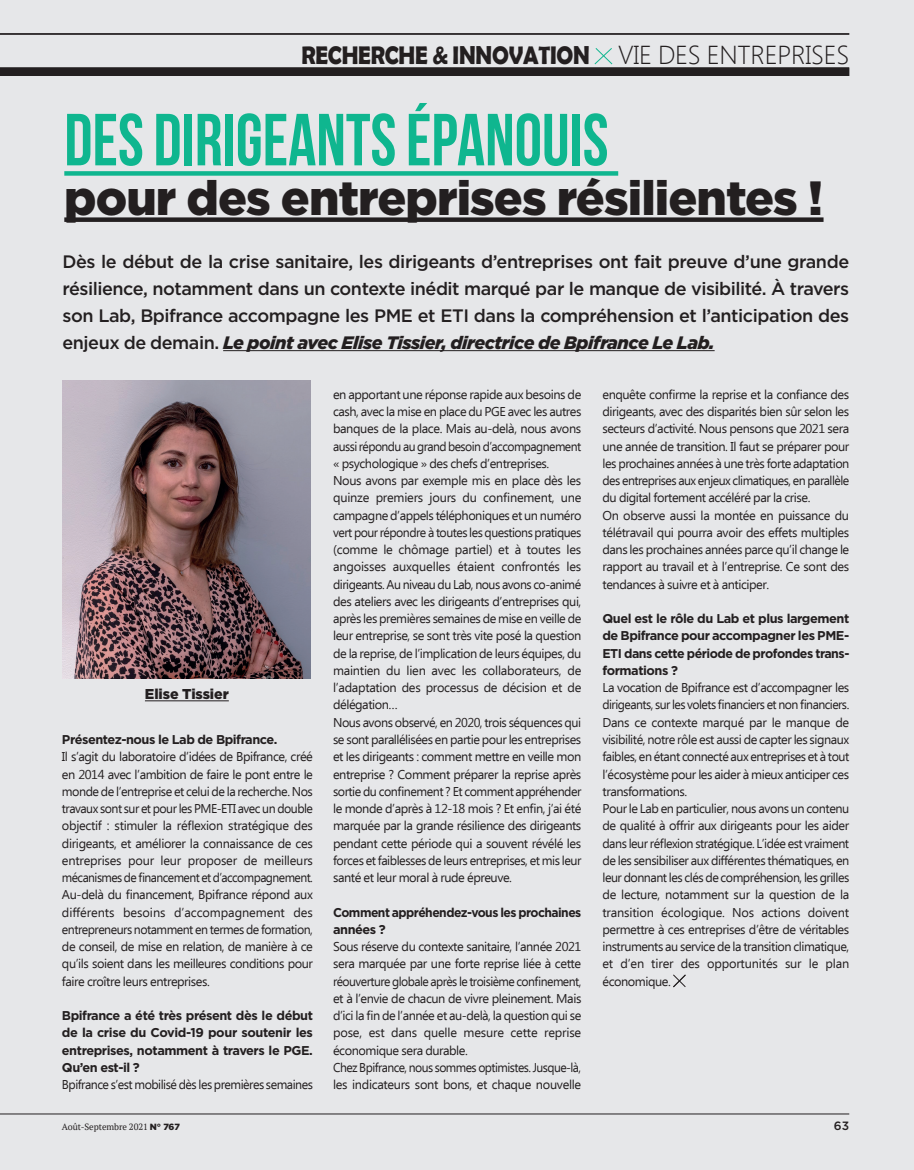
<style>
.page{position:relative;width:914px;height:1170px;background:#fff}
.page>*{position:absolute;margin:0;border:0;box-sizing:border-box;transform-origin:0 0}
.t1{font:700 73.5px "Bebas Neue";color:#0fb68f;scale:.94 1}
.t2{font:900 48px "Gotham";letter-spacing:-.02em;color:#231f20}
.t3{font:700 25.5px "Berlin Sans FB Demi";letter-spacing:-.01em;color:#231f20;scale:.88 1}
.t4{font:500 18px/27px "Gotham";letter-spacing:-.025em;color:#231f20;text-align:justify}
.t5{font:900 14.25px "Gotham";letter-spacing:-.005em;color:#231f20}
.t6{font:12.75px/17.2px "Ebrima";letter-spacing:-.035em;color:#231f20}
.t7{font:700 12.75px/17.2px "Gotham";letter-spacing:-.04em;color:#231f20;text-align:justify}
.t8{font:700 12.75px/17.2px "Gotham";letter-spacing:-.04em;color:#231f20;scale:.95 1}
.t9{font:500 12px "Gotham";color:#231f20}
.t10{font:9px "PT Serif";letter-spacing:-.005em;color:#231f20}
.s1{font-family:"Segoe UI";font-weight:300;font-size:25.95px}
.s2{font-weight:900;font-style:italic}
.s3{font-family:"Gotham";font-weight:900}
</style>
<div class="page">
<div style="left:0;top:0;width:913px;height:1169px;background:#e6e7e9"></div>
<hr style="left:0;top:1113px;width:848px;height:1px;background:#231f20">
<div style="left:64px;top:171px;width:554px;height:5px;background:#0fb68f"></div>
<div style="left:64px;top:217px;width:759px;height:5px;background:#231f20"></div>
<hr style="left:223px;top:350px;width:491px;height:1px;background:#231f20">
<svg style="left:594px;top:48px;width:19px;height:17px"></svg>
<svg style="left:673px;top:974px;width:12px;height:13px"></svg>
<img style="left:63px;top:380px;width:248px;height:298px">
<hr style="left:145px;top:700px;width:84px;height:1px;background:#231f20">
<div style="left:0;top:67px;width:848px;height:9px;background:#231f20"></div>
<hr style="left:0;top:34px;width:848px;height:1px;background:#231f20">
<h3 class="t3" style="left:301px;top:41px;width:624px">RECHERCHE &amp; INNOVATION <span class="s1">VIE DES ENTREPRISES</span></h3>
<h1 class="t1" style="left:64px;top:100px;width:580px">DES DIRIGEANTS ÉPANOUIS</h1>
<h2 class="t2" style="left:64px;top:165px;width:760px">pour des entreprises résilientes !</h2>
<p class="t4" style="left:62px;top:248px;width:787px">Dès le début de la crise sanitaire, les dirigeants d’entreprises ont fait preuve d’une grande résilience, notamment dans un contexte inédit marqué par le manque de visibilité. À travers son Lab, Bpifrance accompagne les PME et ETI dans la compréhension et l’anticipation des enjeux de demain. <span class="s2">Le point avec Elise Tissier, directrice de Bpifrance Le Lab.</span></p>
<p class="t5" style="left:145px;top:684px;width:85px">Elise Tissier</p>
<p class="t7" style="left:62px;top:730px;width:217px">Présentez-nous le Lab de Bpifrance.</p>
<p class="t6" style="left:62px;top:749px;width:252px;text-align:justify">Il s’agit du laboratoire d’idées de Bpifrance, créé en 2014 avec l’ambition de faire le pont entre le monde de l’entreprise et celui de la recherche. Nos travaux sont sur et pour les PME-ETI avec un double objectif : stimuler la réflexion stratégique des dirigeants, et améliorer la connaissance de ces entreprises pour leur proposer de meilleurs mécanismes de financement et d’accompagnement.<br>Au-delà du financement, Bpifrance répond aux différents besoins d’accompagnement des entrepreneurs notamment en termes de formation, de conseil, de mise en relation, de manière à ce qu’ils soient dans les meilleures conditions pour faire croître leurs entreprises.</p>
<p class="t7" style="left:62px;top:1006px;width:252px">Bpifrance a été très présent dès le début de la crise du Covid-19 pour soutenir les entreprises, notamment à travers le PGE.<br>Qu’en est-il ?</p>
<p class="t6" style="left:62px;top:1076px;width:252px">Bpifrance s’est mobilisé dès les premières semaines</p>
<p class="t6" style="left:333px;top:386px;width:250px">en apportant une réponse rapide aux besoins de cash, avec la mise en place du PGE avec les autres banques de la place. Mais au-delà, nous avons aussi répondu au grand besoin d’accompagnement « psychologique » des chefs d’entreprises.<br>Nous avons par exemple mis en place dès les quinze premiers jours du confinement, une campagne d’appels téléphoniques et un numéro vert pour répondre à toutes les questions pratiques (comme le chômage partiel) et à toutes les angoisses auxquelles étaient confrontés les dirigeants. Au niveau du Lab, nous avons co-animé des ateliers avec les dirigeants d’entreprises qui, après les premières semaines de mise en veille de leur entreprise, se sont très vite posé la question de la reprise, de l’implication de leurs équipes, du maintien du lien avec les collaborateurs, de l’adaptation des processus de décision et de délégation…<br>Nous avons observé, en 2020, trois séquences qui se sont parallélisées en partie pour les entreprises et les dirigeants : comment mettre en veille mon entreprise ? Comment préparer la reprise après sortie du confinement ? Et comment appréhender le monde d’après à 12-18 mois ? Et enfin, j’ai été marquée par la grande résilience des dirigeants pendant cette période qui a souvent révélé les forces et faiblesses de leurs entreprises, et mis leur santé et leur moral à rude épreuve.</p>
<p class="t8" style="left:333px;top:903px;width:263px">Comment appréhendez-vous les prochaines années ?</p>
<p class="t6" style="left:333px;top:938px;width:250px">Sous réserve du contexte sanitaire, l’année 2021 sera marquée par une forte reprise liée à cette réouverture globale après le troisième confinement, et à l’envie de chacun de vivre pleinement. Mais d’ici la fin de l’année et au-delà, la question qui se pose, est dans quelle mesure cette reprise économique sera durable.<br>Chez Bpifrance, nous sommes optimistes. Jusque-là, les indicateurs sont bons, et chaque nouvelle</p>
<p class="t6" style="left:602px;top:386px;width:248px">enquête confirme la reprise et la confiance des dirigeants, avec des disparités bien sûr selon les secteurs d’activité. Nous pensons que 2021 sera une année de transition. Il faut se préparer pour les prochaines années à une très forte adaptation des entreprises aux enjeux climatiques, en parallèle du digital fortement accéléré par la crise.<br>On observe aussi la montée en puissance du télétravail qui pourra avoir des effets multiples dans les prochaines années parce qu’il change le rapport au travail et à l’entreprise. Ce sont des tendances à suivre et à anticiper.</p>
<p class="t7" style="left:602px;top:610px;width:248px">Quel est le rôle du Lab et plus largement de Bpifrance pour accompagner les PME-ETI dans cette période de profondes trans&shy;formations ?</p>
<p class="t6" style="left:602px;top:680px;width:248px">La vocation de Bpifrance est d’accompagner les dirigeants, sur les volets financiers et non financiers.<br>Dans ce contexte marqué par le manque de visibilité, notre rôle est aussi de capter les signaux faibles, en étant connecté aux entreprises et à tout l’écosystème pour les aider à mieux anticiper ces transformations.<br>Pour le Lab en particulier, nous avons un contenu de qualité à offrir aux dirigeants pour les aider dans leur réflexion stratégique. L’idée est vraiment de les sensibiliser aux différentes thématiques, en leur donnant les clés de compréhension, les grilles de lecture, notamment sur la question de la transition écologique. Nos actions doivent permettre à ces entreprises d’être de véritables instruments au service de la transition climatique, et d’en tirer des opportunités sur le plan économique.</p>
<p class="t10" style="left:62px;top:1120px;width:119px">Août-Septembre 2021 <span class="s3">N° 767</span></p>
<p class="t9" style="left:833px;top:1117px;width:17px">63</p>
</div>
